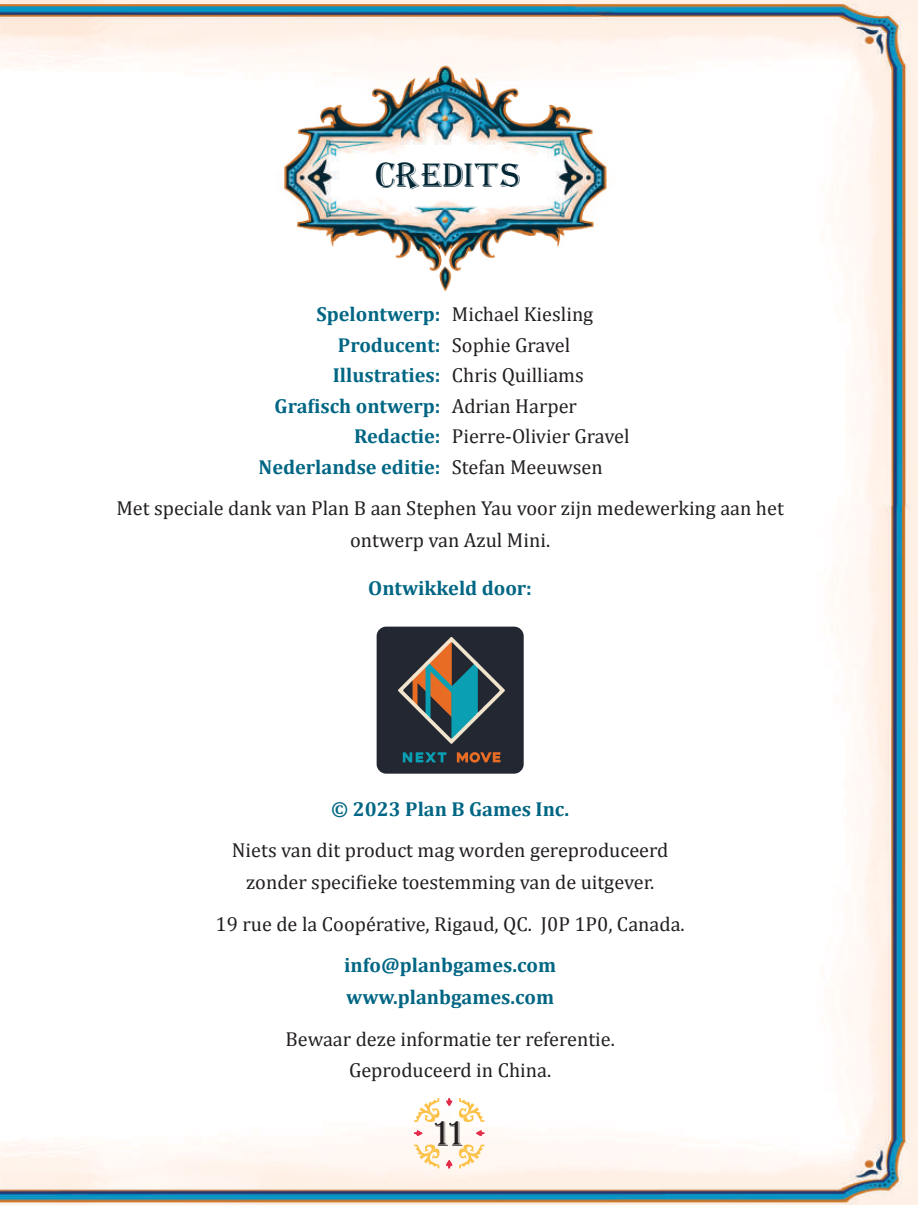
<style>
.page{position:relative;width:918px;height:1205px;background:#fff}
.page>*{position:absolute;margin:0;border:0;box-sizing:border-box;transform-origin:0 0}
.t1{font:42.75px "Algeria";color:#231f20}
.t2{font:40.5px "Algeria";color:#002634}
.t3{font:20.25px/31.5px "Cambria";color:#231f20;text-align:center}
.t4{font:700 20.25px/31.5px "Cambria";color:#006684}
.s1{font-weight:700;color:#006684}
.s2{font-weight:400;color:#231f20}
</style>
<div class="page">
<img style="left:0;top:0;width:917px;height:1204px">
<svg style="left:414px;top:1097px;width:26px;height:25px"></svg>
<svg style="left:446px;top:1097px;width:38px;height:25px"></svg>
<svg style="left:414px;top:1143px;width:26px;height:25px"></svg>
<svg style="left:414px;top:1130px;width:8px;height:6px"></svg>
<svg style="left:476px;top:1130px;width:8px;height:6px"></svg>
<svg style="left:446px;top:1143px;width:38px;height:25px"></svg>
<img style="left:273px;top:59px;width:347px;height:237px">
<svg style="left:376px;top:626px;width:147px;height:147px;background:#3a4247"></svg>
<h2 class="t2" style="left:376px;top:156px;width:147px">CREDITS</h2>
<p class="t3" style="left:316px;top:298px;width:278px"><span class="s1">Spelontwerp:</span> Michael Kiesling</p>
<p class="t3" style="left:338px;top:329px;width:234px"><span class="s1">Producent:</span> Sophie Gravel</p>
<p class="t3" style="left:333px;top:359px;width:252px"><span class="s1">Illustraties:</span> Chris Quilliams</p>
<p class="t4" style="left:274px;top:389px;width:304px">Grafisch ontwerp: <span class="s2">Adrian Harper</span></p>
<p class="t3" style="left:354px;top:420px;width:277px"><span class="s1">Redactie:</span> Pierre-Olivier Gravel</p>
<p class="t4" style="left:258px;top:450px;width:345px">Nederlandse editie: <span class="s2">Stefan Meeuwsen</span></p>
<p class="t3" style="left:116px;top:492px;width:668px">Met speciale dank van Plan B aan Stephen Yau voor zijn medewerking aan het ontwerp van Azul Mini.</p>
<p class="t4" style="left:368px;top:571px;width:165px">Ontwikkeld door:</p>
<p class="t4" style="left:331px;top:792px;width:239px">© 2023 Plan B Games Inc.</p>
<p class="t3" style="left:232px;top:834px;width:438px">Niets van dit product mag worden gereproduceerd zonder specifieke toestemming van de uitgever.</p>
<p class="t3" style="left:215px;top:907px;width:470px">19 rue de la Coopérative, Rigaud, QC. J0P 1P0, Canada.</p>
<p class="t4" style="left:344px;top:949px;width:213px">info@planbgames.com www.planbgames.com</p>
<p class="t3" style="left:285px;top:1022px;width:331px">Bewaar deze informatie ter referentie.<br>Geproduceerd in China.</p>
<h1 class="t1" style="left:435px;top:1114px;width:30px">11</h1>
</div>
